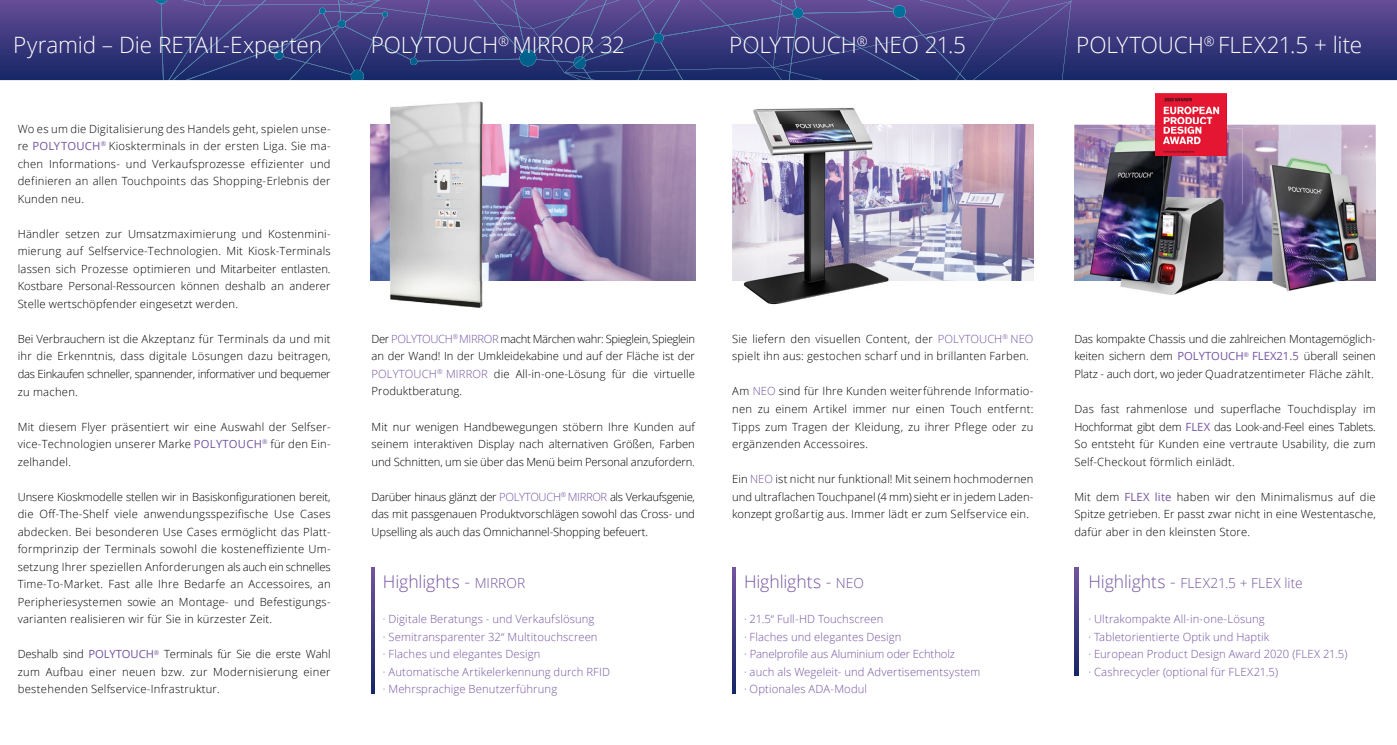
<style>
.page{position:relative;width:1397px;height:745px;background:#fff}
.page>*{position:absolute;margin:0;border:0;box-sizing:border-box;transform-origin:0 0}
.t1{font:300 22.5px "Open Sans";letter-spacing:-.005em;color:#fff}
.t2{font:300 17.5px "Open Sans";letter-spacing:-.005em;color:#74549f}
.t3{font:300 13.75px "Open Sans";letter-spacing:.01em;color:#74549f}
.t4{font:300 11.25px/17.5px "Open Sans";letter-spacing:.02em;color:#000;text-align:justify}
.t5{font:300 11.25px/17.5px "Open Sans";letter-spacing:.01em;color:#74549f}
.s1{font-weight:400;color:#74549f}
.s2{color:#74549f}
.s3{font-size:13.75px}
.s4{font-size:17.5px}
</style>
<div class="page">
<svg style="left:0;top:0;width:1396px;height:80px;background:#3d397e"></svg>
<svg style="left:156px;top:0;width:915px;height:80px;background:#3d3d80"></svg>
<img style="left:519px;top:125px;width:176px;height:155px">
<img style="left:732px;top:125px;width:3px;height:155px">
<img style="left:898px;top:125px;width:135px;height:155px">
<img style="left:735px;top:107px;width:163px;height:198px">
<img style="left:370px;top:101px;width:149px;height:207px">
<img style="left:1074px;top:125px;width:81px;height:38px">
<img style="left:1226px;top:125px;width:63px;height:116px">
<img style="left:1289px;top:125px;width:86px;height:38px">
<img style="left:1074px;top:163px;width:9px;height:117px">
<img style="left:1365px;top:163px;width:10px;height:117px">
<img style="left:1242px;top:241px;width:15px;height:39px">
<svg style="left:371px;top:567px;width:4px;height:125px"></svg>
<svg style="left:1074px;top:567px;width:3px;height:108px"></svg>
<svg style="left:732px;top:567px;width:3px;height:125px"></svg>
<img style="left:1083px;top:129px;width:159px;height:166px">
<img style="left:1257px;top:142px;width:108px;height:150px">
<img style="left:1155px;top:94px;width:71px;height:61px">
<h1 class="t1" style="left:13px;top:30px;width:310px">Pyramid – Die RETAIL-Experten</h1>
<h1 class="t1" style="left:370px;top:30px;width:256px">POLYTOUCH<sup>®</sup> MIRROR 32</h1>
<h1 class="t1" style="left:729px;top:30px;width:238px">POLYTOUCH<sup>®</sup> NEO 21.5</h1>
<h1 class="t1" style="left:1076px;top:30px;width:287px">POLYTOUCH<sup>®</sup> FLEX21.5 + lite</h1>
<p class="t4" style="left:18px;top:119px;width:314px">Wo es um die Digitalisierung des Handels geht, spielen unse&shy;re <span class="s1">POLYTOUCH</span><sup>®</sup> Kioskterminals in der ersten Liga. Sie ma&shy;chen Informations- und Verkaufsprozesse effizienter und definieren an allen Touchpoints das Shopping-Erlebnis der Kunden neu.</p>
<p class="t4" style="left:18px;top:224px;width:314px">Händler setzen zur Umsatzmaximierung und Kostenmini&shy;mierung auf Selfservice-Technologien. Mit Kiosk-Terminals lassen sich Prozesse optimieren und Mitarbeiter entlasten.<br>Kostbare Personal-Ressourcen können deshalb an anderer Stelle wertschöpfender eingesetzt werden.</p>
<p class="t4" style="left:18px;top:329px;width:314px">Bei Verbrauchern ist die Akzeptanz für Terminals da und mit ihr die Erkenntnis, dass digitale Lösungen dazu beitragen, das Einkaufen schneller, spannender, informativer und bequemer zu machen.</p>
<p class="t4" style="left:18px;top:417px;width:314px">Mit diesem Flyer präsentiert wir eine Auswahl der Selfser&shy;vice-Technologien unserer Marke <span class="s1">POLYTOUCH</span><sup>®</sup> für den Ein&shy;zelhandel.</p>
<p class="t4" style="left:18px;top:487px;width:314px">Unsere Kioskmodelle stellen wir in Basiskonfigurationen bereit, die Off-The-Shelf viele anwendungsspezifische Use Cases abdecken. Bei besonderen Use Cases ermöglicht das Platt&shy;formprinzip der Terminals sowohl die kosteneffiziente Um&shy;setzung Ihrer speziellen Anforderungen als auch ein schnelles Time-To-Market. Fast alle Ihre Bedarfe an Accessoires, an Peripheriesystemen sowie an Montage- und Befestigungs&shy;varianten realisieren wir für Sie in kürzester Zeit.</p>
<p class="t4" style="left:18px;top:644px;width:314px">Deshalb sind <span class="s1">POLYTOUCH</span><sup>®</sup> Terminals für Sie die erste Wahl zum Aufbau einer neuen bzw. zur Modernisierung einer bestehenden Selfservice-Infrastruktur.</p>
<p class="t4" style="left:371px;top:329px;width:325px">Der <span class="s2">POLYTOUCH</span><sup>®</sup> <span class="s2">MIRROR</span> macht Märchen wahr: Spieglein, Spieglein an der Wand! In der Umkleidekabine und auf der Fläche ist der <span class="s2">POLYTOUCH</span><sup>®</sup> <span class="s2">MIRROR</span> die All-in-one-Lösung für die virtuelle Produktberatung.</p>
<p class="t4" style="left:371px;top:417px;width:325px">Mit nur wenigen Handbewegungen stöbern Ihre Kunden auf seinem interaktiven Display nach alternativen Größen, Farben und Schnitten, um sie über das Menü beim Personal anzufordern.</p>
<p class="t4" style="left:371px;top:487px;width:325px">Darüber hinaus glänzt der <span class="s2">POLYTOUCH</span><sup>®</sup> <span class="s2">MIRROR</span> als Verkaufsgenie, das mit passgenauen Produktvorschlägen sowohl das Cross- und Upselling als auch das Omnichannel-Shopping befeuert.</p>
<h2 class="t2" style="left:383px;top:569px;width:144px">Highlights - <span class="s3">MIRROR</span></h2>
<p class="t5" style="left:383px;top:609px;width:229px">· Digitale Beratungs - und Verkaufslösung<br>· Semitransparenter 32“ Multitouchscreen<br>· Flaches und elegantes Design<br>· Automatische Artikelerkennung durch RFID · Mehrsprachige Benutzerführung</p>
<p class="t4" style="left:732px;top:329px;width:303px">Sie liefern den visuellen Content, der <span class="s2">POLYTOUCH</span><sup>®</sup> <span class="s2">NEO </span>spielt ihn aus: gestochen scharf und in brillanten Farben.</p>
<p class="t4" style="left:732px;top:382px;width:303px">Am <span class="s2">NEO</span> sind für Ihre Kunden weiterführende Informatio&shy;nen zu einem Artikel immer nur einen Touch entfernt:<br>Tipps zum Tragen der Kleidung, zu ihrer Pflege oder zu ergänzenden Accessoires.</p>
<p class="t4" style="left:732px;top:469px;width:303px">Ein <span class="s2">NEO</span> ist nicht nur funktional! Mit seinem hochmodernen und ultraflachen Touchpanel (4 mm) sieht er in jedem Laden&shy;konzept großartig aus. Immer lädt er zum Selfservice ein.</p>
<h2 class="t2" style="left:744px;top:569px;width:121px">Highlights - <span class="s3">NEO</span></h2>
<p class="t5" style="left:744px;top:609px;width:238px">· 21.5“ Full-HD Touchscreen<br>· Flaches und elegantes Design<br>· Panelprofile aus Aluminium oder Echtholz<br>· auch als Wegeleit- und Advertisementsystem · Optionales ADA-Modul</p>
<p class="t4" style="left:1074px;top:329px;width:303px">Das kompakte Chassis und die zahlreichen Montagemöglich&shy;keiten sichern dem <span class="s1">POLYTOUCH</span><sup>®</sup> <span class="s1">FLEX21.5</span> überall seinen Platz - auch dort, wo jeder Quadratzentimeter Fläche zählt.</p>
<p class="t4" style="left:1074px;top:399px;width:303px">Das fast rahmenlose und superflache Touchdisplay im Hochformat gibt dem <span class="s1">FLEX</span> das Look-and-Feel eines Tablets.<br>So entsteht für Kunden eine vertraute Usability, die zum Self-Checkout förmlich einlädt.</p>
<p class="t4" style="left:1074px;top:487px;width:303px">Mit dem <span class="s1">FLEX lite</span> haben wir den Minimalismus auf die Spitze getrieben. Er passt zwar nicht in eine Westentasche, dafür aber in den kleinsten Store.</p>
<p class="t3" style="left:1088px;top:573px;width:216px"><span class="s4">Highlights -</span> FLEX21.5 + FLEX lite</p>
<p class="t5" style="left:1088px;top:609px;width:260px">· Ultrakompakte All-in-one-Lösung<br>· Tabletorientierte Optik und Haptik<br>· European Product Design Award 2020 (FLEX 21.5) · Cashrecycler (optional für FLEX21.5)</p>
</div>
